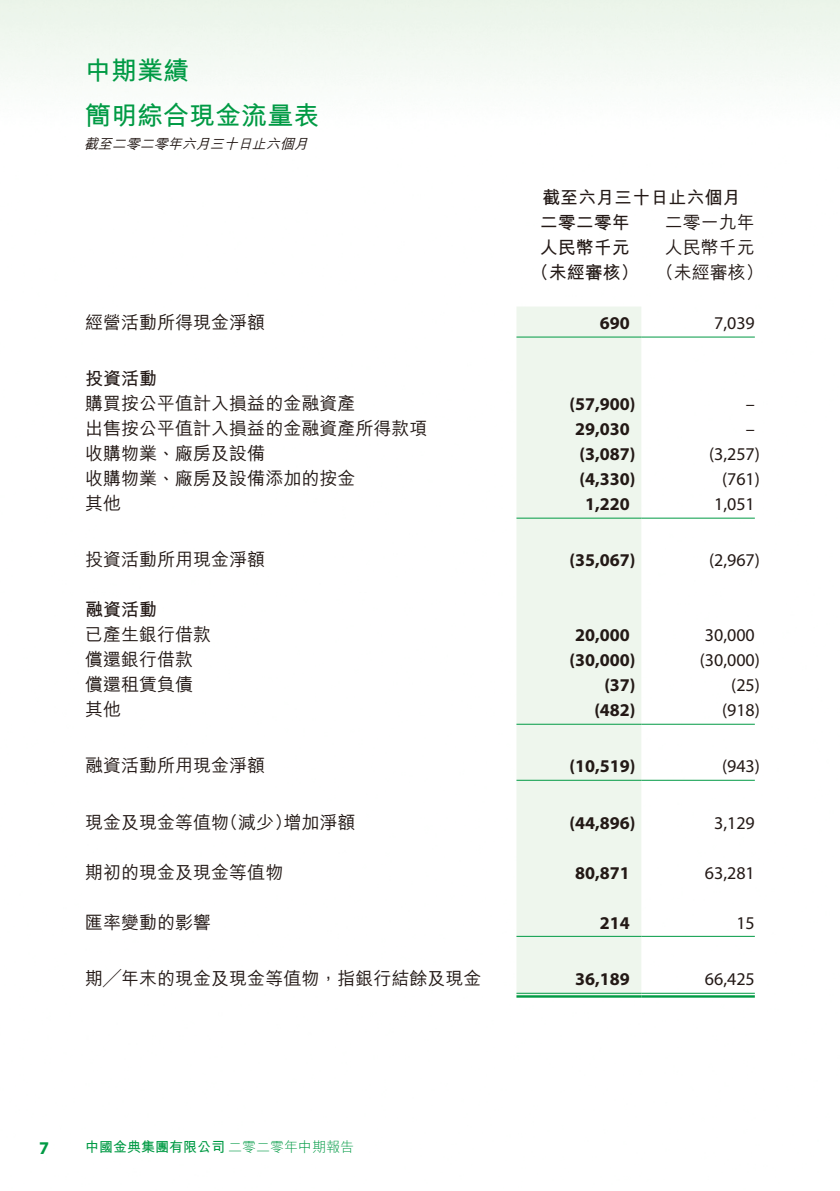
<style>
.page{position:relative;width:840px;height:1191px;background:#fff}
.page>*{position:absolute;margin:0;border:0;box-sizing:border-box;transform-origin:0 0}
.t1{font:700 26px/45.4px "M Hei HK";color:#009a44}
.t2{font:500 18px "M Hei HK";color:#231916}
.t3{font:700 18px "Myriad Pro";color:#231916}
.t4{font:18px "Myriad Pro";color:#231916}
.t5{font:700 18px/25px "M Hei HK";color:#231916}
.t6{font:700 18px "Myriad Pro";color:#009a44}
.t7{font:700 14px "M Hei HK";color:#009a44}
.t8{font:italic 500 14px "M Hei HK";color:#231916}
.s1{font-weight:500}
.s2{font-weight:300}
</style>
<div class="page">
<img style="left:0;top:0;width:839px;height:998px">
<div style="left:516px;top:306px;width:125px;height:689px;background:#eef6ed"></div>
<hr style="left:516px;top:336px;width:125px;height:1px;background:#009a44">
<hr style="left:641px;top:336px;width:113px;height:1px;background:#009a44">
<hr style="left:516px;top:517px;width:125px;height:1px;background:#009a44">
<hr style="left:641px;top:517px;width:113px;height:1px;background:#009a44">
<hr style="left:516px;top:723px;width:125px;height:1px;background:#009a44">
<hr style="left:641px;top:723px;width:113px;height:1px;background:#009a44">
<hr style="left:516px;top:779px;width:125px;height:1px;background:#009a44">
<hr style="left:641px;top:779px;width:113px;height:1px;background:#009a44">
<hr style="left:516px;top:936px;width:125px;height:1px;background:#009a44">
<hr style="left:641px;top:936px;width:113px;height:1px;background:#009a44">
<hr style="left:516px;top:993px;width:125px;height:1px;background:#009a44">
<hr style="left:516px;top:995px;width:125px;height:2px;background:#009a44">
<hr style="left:641px;top:993px;width:113px;height:1px;background:#009a44">
<hr style="left:641px;top:995px;width:113px;height:2px;background:#009a44">
<h1 class="t1" style="left:85px;top:45px;width:235px">中期業績<br>簡明綜合現金流量表</h1>
<p class="t8" style="left:84px;top:133px;width:230px">截至二零二零年六月三十日止六個月</p>
<p class="t5" style="left:542px;top:183px;width:199px">截至六月三十日止六個月</p>
<p class="t2" style="left:664px;top:209px;width:91px">二零一九年</p>
<p class="t5" style="left:539px;top:208px;width:91px">二零二零年</p>
<p class="t2" style="left:85px;top:309px;width:181px">經營活動所得現金淨額</p>
<p class="t5" style="left:85px;top:364px;width:73px">投資活動</p>
<p class="t2" style="left:664px;top:234px;width:91px">人民幣千元</p>
<p class="t5" style="left:530px;top:233px;width:234px;text-indent:9px">人民幣千元<br>（未經審核） <span class="s1">（未經審核(</span></p>
<p class="t4" style="left:713px;top:312px;width:42px">7,039</p>
<p class="t3" style="left:599px;top:311px;width:31px">690</p>
<p class="t2" style="left:85px;top:390px;width:272px">購買按公平值計入損益的金融資產</p>
<p class="t3" style="left:569px;top:392px;width:67px">)57,900(</p>
<p class="t4" style="left:745px;top:393px;width:10px">–</p>
<p class="t2" style="left:85px;top:415px;width:343px">出售按公平值計入損益的金融資產所得款項</p>
<p class="t3" style="left:575px;top:417px;width:56px">29,030</p>
<p class="t4" style="left:745px;top:418px;width:10px">–</p>
<p class="t2" style="left:85px;top:440px;width:181px">收購物業、廠房及設備</p>
<p class="t3" style="left:579px;top:442px;width:57px">)3,087(</p>
<p class="t4" style="left:708px;top:443px;width:52px">)3,257(</p>
<p class="t2" style="left:85px;top:465px;width:271px">收購物業、廠房及設備添加的按金</p>
<p class="t3" style="left:579px;top:467px;width:57px">)4,330(</p>
<p class="t4" style="left:721px;top:468px;width:39px">)761(</p>
<p class="t2" style="left:85px;top:490px;width:37px">其他</p>
<p class="t3" style="left:585px;top:492px;width:46px">1,220</p>
<p class="t4" style="left:713px;top:493px;width:42px">1,051</p>
<p class="t2" style="left:85px;top:546px;width:181px">投資活動所用現金淨額</p>
<p class="t5" style="left:85px;top:596px;width:73px">融資活動</p>
<p class="t3" style="left:569px;top:548px;width:67px">)35,067(</p>
<p class="t4" style="left:708px;top:549px;width:52px">)2,967(</p>
<p class="t2" style="left:85px;top:621px;width:127px">已產生銀行借款</p>
<p class="t3" style="left:575px;top:623px;width:56px">20,000</p>
<p class="t4" style="left:704px;top:624px;width:51px">30,000</p>
<p class="t2" style="left:85px;top:646px;width:109px">償還銀行借款</p>
<p class="t3" style="left:569px;top:648px;width:67px">)30,000(</p>
<p class="t4" style="left:699px;top:649px;width:62px">)30,000(</p>
<p class="t2" style="left:85px;top:671px;width:109px">償還租賃負債</p>
<p class="t3" style="left:604px;top:673px;width:33px">)37(</p>
<p class="t4" style="left:730px;top:674px;width:30px">)25(</p>
<p class="t2" style="left:85px;top:696px;width:37px">其他</p>
<p class="t3" style="left:594px;top:698px;width:43px">)482(</p>
<p class="t4" style="left:721px;top:699px;width:39px">)918(</p>
<p class="t2" style="left:85px;top:752px;width:181px">融資活動所用現金淨額</p>
<p class="t3" style="left:569px;top:754px;width:67px">)10,519(</p>
<p class="t4" style="left:721px;top:755px;width:39px">)943(</p>
<p class="t2" style="left:85px;top:809px;width:145px">現金及現金等值物</p>
<p class="t2" style="left:283px;top:809px;width:74px">增加淨額</p>
<p class="t2" style="left:220px;top:809px;width:73px">（減少）</p>
<p class="t3" style="left:569px;top:810px;width:67px">)44,896(</p>
<p class="t4" style="left:713px;top:811px;width:42px">3,129</p>
<p class="t2" style="left:85px;top:859px;width:199px">期初的現金及現金等值物</p>
<p class="t3" style="left:575px;top:860px;width:56px">80,871</p>
<p class="t4" style="left:704px;top:861px;width:51px">63,281</p>
<p class="t2" style="left:85px;top:909px;width:127px">匯率變動的影響</p>
<p class="t3" style="left:599px;top:910px;width:31px">214</p>
<p class="t4" style="left:736px;top:911px;width:20px">15</p>
<p class="t2" style="left:85px;top:965px;width:397px">期╱年末的現金及現金等值物，指銀行結餘及現金</p>
<p class="t3" style="left:575px;top:966px;width:56px">36,189</p>
<p class="t4" style="left:704px;top:967px;width:51px">66,425</p>
<p class="t6" style="left:39px;top:1135px;width:11px">7</p>
<p class="t7" style="left:85px;top:1137px;width:270px">中國金典集團有限公司<span class="s2">二零二零年中期報告</span></p>
</div>
